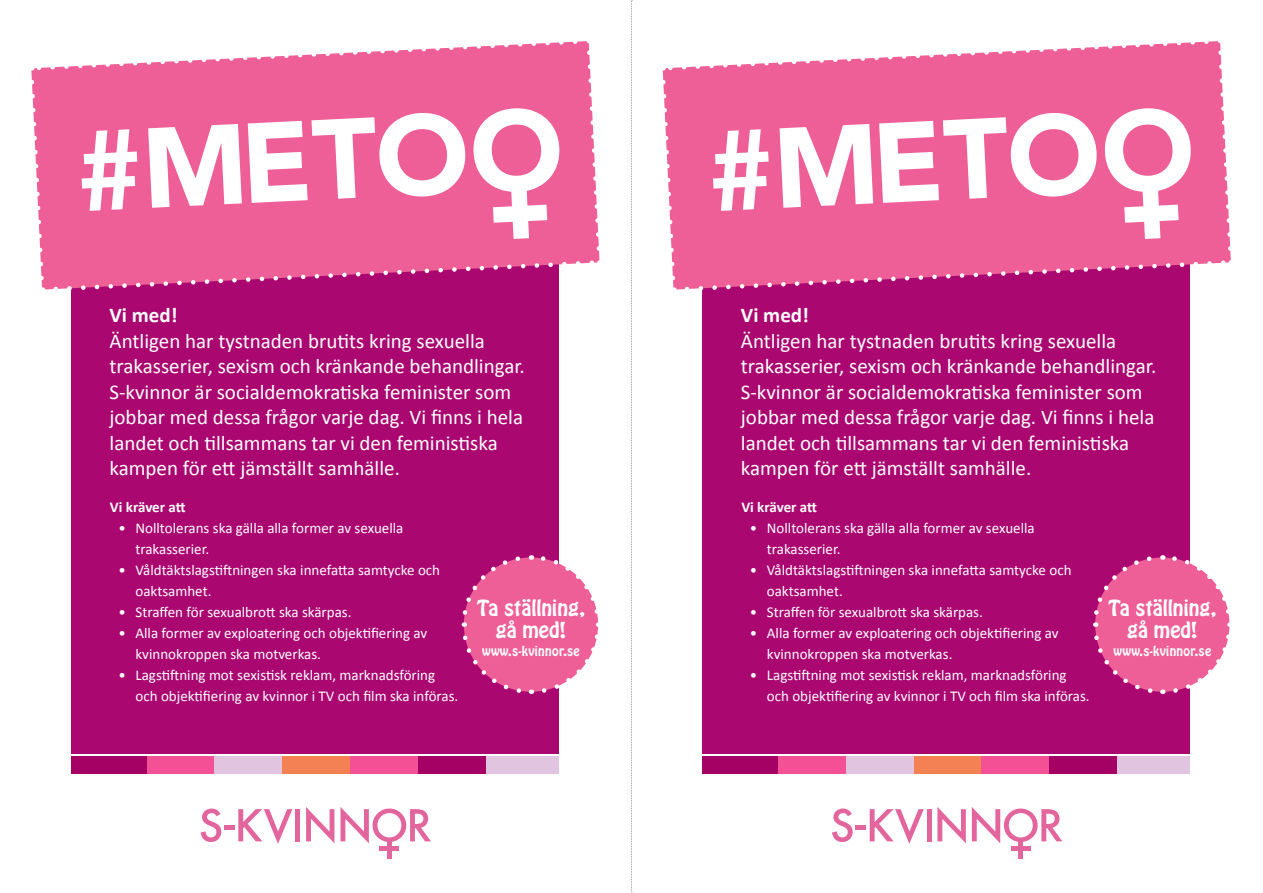
<style>
.page{position:relative;width:1263px;height:893px;background:#fff}
.page>*{position:absolute;margin:0;border:0;box-sizing:border-box;transform-origin:0 0}
.t1{font:21px/25.5px "Calibri";color:#fff}
.t2{font:19.5px/22.5px "Hobo Std";color:#fff;text-align:center}
.t3{font:15px/21px "Calibri";color:#fff}
.t4{font:700 15px "Calibri";letter-spacing:-.01em;color:#fff}
.t5{font:12px "Hobo Std";letter-spacing:.025em;color:#fff}
.s1{font-weight:700}
</style>
<div class="page">
<svg style="left:631px;top:0;width:1px;height:893px"></svg>
<div style="left:72px;top:236px;width:487px;height:517px;background:#ab0771"></div>
<svg style="left:31px;top:41px;width:569px;height:253px"></svg>
<svg style="left:201px;top:808px;width:20px;height:34px"></svg>
<svg style="left:238px;top:809px;width:54px;height:35px"></svg>
<div style="left:295px;top:809px;width:5px;height:32px;background:#e3659d"></div>
<svg style="left:306px;top:807px;width:28px;height:36px"></svg>
<svg style="left:340px;top:807px;width:91px;height:36px"></svg>
<div style="left:387px;top:839px;width:5px;height:19px;background:#e3659d"></div>
<div style="left:380px;top:846px;width:19px;height:5px;background:#e3659d"></div>
<div style="left:224px;top:825px;width:11px;height:5px;background:#e3659d"></div>
<div style="left:72px;top:756px;width:75px;height:17px;background:#a50063"></div>
<div style="left:147px;top:756px;width:67px;height:17px;background:#f35096"></div>
<div style="left:282px;top:756px;width:68px;height:17px;background:#f48153"></div>
<div style="left:214px;top:756px;width:68px;height:17px;background:#e1c4df"></div>
<div style="left:350px;top:756px;width:68px;height:17px;background:#f35096"></div>
<div style="left:418px;top:756px;width:68px;height:17px;background:#a50063"></div>
<div style="left:486px;top:756px;width:73px;height:17px;background:#e1c4df"></div>
<svg style="left:461px;top:555px;width:138px;height:139px"></svg>
<div style="left:703px;top:236px;width:487px;height:517px;background:#ab0771"></div>
<svg style="left:662px;top:41px;width:569px;height:253px"></svg>
<svg style="left:832px;top:808px;width:21px;height:34px"></svg>
<svg style="left:870px;top:809px;width:54px;height:35px"></svg>
<hr style="left:927px;top:809px;width:4px;height:32px;background:#e3659d">
<svg style="left:937px;top:807px;width:29px;height:36px"></svg>
<svg style="left:972px;top:807px;width:90px;height:36px"></svg>
<div style="left:1018px;top:839px;width:5px;height:19px;background:#e3659d"></div>
<div style="left:1011px;top:846px;width:19px;height:5px;background:#e3659d"></div>
<div style="left:855px;top:825px;width:11px;height:5px;background:#e3659d"></div>
<div style="left:703px;top:756px;width:75px;height:17px;background:#a50063"></div>
<div style="left:778px;top:756px;width:68px;height:17px;background:#f35096"></div>
<div style="left:913px;top:756px;width:68px;height:17px;background:#f48153"></div>
<div style="left:846px;top:756px;width:67px;height:17px;background:#e1c4df"></div>
<div style="left:981px;top:756px;width:68px;height:17px;background:#f35096"></div>
<div style="left:1049px;top:756px;width:68px;height:17px;background:#a50063"></div>
<div style="left:1117px;top:756px;width:73px;height:17px;background:#e1c4df"></div>
<svg style="left:1093px;top:555px;width:137px;height:139px"></svg>
<p class="t1" style="left:110px;top:302px;width:417px"><span class="s1">Vi med!<br></span>Äntligen har tystnaden brutits kring sexuella trakasserier, sexism och kränkande behandlingar.<br>S-kvinnor är socialdemokratiska feminister som jobbar med dessa frågor varje dag. Vi finns i hela landet och tillsammans tar vi den feministiska kampen för ett jämställt samhälle.</p>
<p class="t4" style="left:110px;top:497px;width:77px">Vi kräver att</p>
<p class="t3" style="left:135px;top:517px;width:269px;text-indent:-17px">• Nolltolerans ska gälla alla former av sexuella trakasserier.</p>
<p class="t3" style="left:135px;top:559px;width:306px;text-indent:-17px">• Våldtäktslagstiftningen ska innefatta samtycke och oaktsamhet.</p>
<p class="t3" style="left:118px;top:601px;width:235px">• Straffen för sexualbrott ska skärpas.</p>
<p class="t3" style="left:135px;top:622px;width:293px;text-indent:-17px">• Alla former av exploatering och objektifiering av kvinnokroppen ska motverkas.</p>
<p class="t3" style="left:135px;top:664px;width:324px;text-indent:-17px">• Lagstiftning mot sexistisk reklam, marknadsföring och objektifiering av kvinnor i TV och film ska införas.</p>
<p class="t2" style="left:477px;top:597px;width:109px">Ta ställning, gå med!</p>
<p class="t5" style="left:482px;top:643px;width:99px">www.s-kvinnor.se</p>
<p class="t1" style="left:741px;top:302px;width:417px"><span class="s1">Vi med!<br></span>Äntligen har tystnaden brutits kring sexuella trakasserier, sexism och kränkande behandlingar.<br>S-kvinnor är socialdemokratiska feminister som jobbar med dessa frågor varje dag. Vi finns i hela landet och tillsammans tar vi den feministiska kampen för ett jämställt samhälle.</p>
<p class="t4" style="left:741px;top:497px;width:77px">Vi kräver att</p>
<p class="t3" style="left:767px;top:517px;width:269px;text-indent:-17px">• Nolltolerans ska gälla alla former av sexuella trakasserier.</p>
<p class="t3" style="left:767px;top:559px;width:306px;text-indent:-17px">• Våldtäktslagstiftningen ska innefatta samtycke och oaktsamhet.</p>
<p class="t3" style="left:750px;top:601px;width:235px">• Straffen för sexualbrott ska skärpas.</p>
<p class="t3" style="left:767px;top:622px;width:293px;text-indent:-17px">• Alla former av exploatering och objektifiering av kvinnokroppen ska motverkas.</p>
<p class="t3" style="left:767px;top:664px;width:324px;text-indent:-17px">• Lagstiftning mot sexistisk reklam, marknadsföring och objektifiering av kvinnor i TV och film ska införas.</p>
<p class="t2" style="left:1108px;top:597px;width:109px">Ta ställning, gå med!</p>
<p class="t5" style="left:1113px;top:643px;width:99px">www.s-kvinnor.se</p>
</div>
